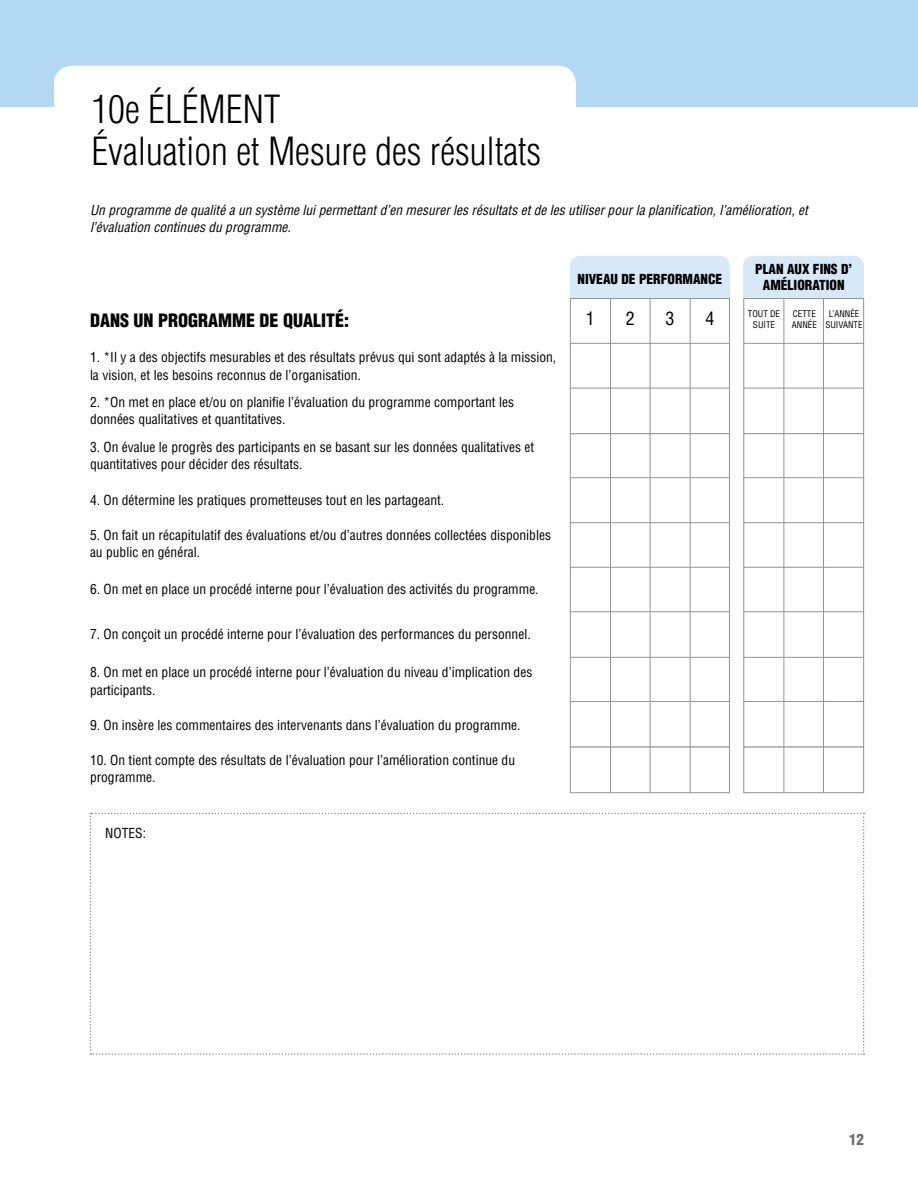
<style>
.page{position:relative;width:918px;height:1188px;background:#fff}
.page>*{position:absolute;margin:0;border:0;box-sizing:border-box;transform-origin:0 0}
.t1{font:300 condensed 37.8px/42px "Helvetica LT Std";color:#000}
.t2{font:900 condensed 18px "Helvetica LT Std";color:#000}
.t3{font:condensed 18px "Helvetica LT Std";color:#000}
.t4{font:900 condensed 15px "Helvetica LT Std";color:#6d6e71}
.t5{font:condensed 13.5px/17.2px "Helvetica LT Std";color:#000}
.t6{font:italic condensed 13.5px/17.2px "Helvetica LT Std";color:#000}
.t7{font:900 condensed 13.5px/16.5px "Helvetica LT Std";color:#000;text-align:center}
.t8{font:condensed 9px/10.5px "Helvetica LT Std";color:#000;text-align:center}
</style>
<div class="page">
<div style="left:570px;top:256px;width:160px;height:42px;background:#d7e8f7"></div>
<div style="left:743px;top:256px;width:121px;height:42px;background:#d7e8f7"></div>
<div style="left:570px;top:298px;width:160px;height:49px;background:#fff;border:1px solid #939598"></div>
<hr style="left:610px;top:298px;width:1px;height:49px;background:#939598">
<hr style="left:650px;top:298px;width:1px;height:49px;background:#939598">
<hr style="left:690px;top:298px;width:1px;height:49px;background:#939598">
<div style="left:743px;top:298px;width:121px;height:46px;background:#fff;border:1px solid #939598"></div>
<hr style="left:784px;top:298px;width:1px;height:46px;background:#939598">
<hr style="left:823px;top:298px;width:1px;height:46px;background:#939598">
<div style="left:570px;top:343px;width:160px;height:46px;background:#fff;border:1px solid #939598"></div>
<hr style="left:610px;top:343px;width:1px;height:46px;background:#939598">
<hr style="left:650px;top:343px;width:1px;height:46px;background:#939598">
<hr style="left:690px;top:343px;width:1px;height:46px;background:#939598">
<div style="left:570px;top:656px;width:160px;height:47px;background:#fff;border:1px solid #939598"></div>
<hr style="left:610px;top:656px;width:1px;height:47px;background:#939598">
<hr style="left:650px;top:656px;width:1px;height:47px;background:#939598">
<hr style="left:690px;top:656px;width:1px;height:47px;background:#939598">
<div style="left:570px;top:388px;width:160px;height:46px;background:#fff;border:1px solid #939598"></div>
<hr style="left:610px;top:388px;width:1px;height:46px;background:#939598">
<hr style="left:650px;top:388px;width:1px;height:46px;background:#939598">
<hr style="left:690px;top:388px;width:1px;height:46px;background:#939598">
<div style="left:570px;top:701px;width:160px;height:46px;background:#fff;border:1px solid #939598"></div>
<hr style="left:610px;top:701px;width:1px;height:46px;background:#939598">
<hr style="left:650px;top:701px;width:1px;height:46px;background:#939598">
<hr style="left:690px;top:701px;width:1px;height:46px;background:#939598">
<div style="left:570px;top:433px;width:160px;height:47px;background:#fff;border:1px solid #939598"></div>
<hr style="left:610px;top:433px;width:1px;height:47px;background:#939598">
<hr style="left:650px;top:433px;width:1px;height:47px;background:#939598">
<hr style="left:690px;top:433px;width:1px;height:47px;background:#939598">
<div style="left:570px;top:747px;width:160px;height:46px;background:#fff;border:1px solid #939598"></div>
<hr style="left:610px;top:747px;width:1px;height:46px;background:#939598">
<hr style="left:650px;top:747px;width:1px;height:46px;background:#939598">
<hr style="left:690px;top:747px;width:1px;height:46px;background:#939598">
<div style="left:570px;top:477px;width:160px;height:47px;background:#fff;border:1px solid #939598"></div>
<hr style="left:610px;top:477px;width:1px;height:47px;background:#939598">
<hr style="left:650px;top:477px;width:1px;height:47px;background:#939598">
<hr style="left:690px;top:477px;width:1px;height:47px;background:#939598">
<div style="left:570px;top:522px;width:160px;height:47px;background:#fff;border:1px solid #939598"></div>
<hr style="left:610px;top:522px;width:1px;height:47px;background:#939598">
<hr style="left:650px;top:522px;width:1px;height:47px;background:#939598">
<hr style="left:690px;top:522px;width:1px;height:47px;background:#939598">
<div style="left:570px;top:567px;width:160px;height:46px;background:#fff;border:1px solid #939598"></div>
<hr style="left:610px;top:567px;width:1px;height:46px;background:#939598">
<hr style="left:650px;top:567px;width:1px;height:46px;background:#939598">
<hr style="left:690px;top:567px;width:1px;height:46px;background:#939598">
<div style="left:570px;top:611px;width:160px;height:47px;background:#fff;border:1px solid #939598"></div>
<hr style="left:610px;top:611px;width:1px;height:47px;background:#939598">
<hr style="left:650px;top:611px;width:1px;height:47px;background:#939598">
<hr style="left:690px;top:611px;width:1px;height:47px;background:#939598">
<div style="left:743px;top:343px;width:121px;height:46px;background:#fff;border:1px solid #939598"></div>
<hr style="left:784px;top:343px;width:1px;height:46px;background:#939598">
<hr style="left:823px;top:343px;width:1px;height:46px;background:#939598">
<div style="left:743px;top:656px;width:121px;height:47px;background:#fff;border:1px solid #939598"></div>
<hr style="left:784px;top:656px;width:1px;height:47px;background:#939598">
<hr style="left:823px;top:656px;width:1px;height:47px;background:#939598">
<div style="left:743px;top:388px;width:121px;height:46px;background:#fff;border:1px solid #939598"></div>
<hr style="left:784px;top:388px;width:1px;height:46px;background:#939598">
<hr style="left:823px;top:388px;width:1px;height:46px;background:#939598">
<div style="left:743px;top:701px;width:121px;height:46px;background:#fff;border:1px solid #939598"></div>
<hr style="left:784px;top:701px;width:1px;height:46px;background:#939598">
<hr style="left:823px;top:701px;width:1px;height:46px;background:#939598">
<div style="left:743px;top:433px;width:121px;height:47px;background:#fff;border:1px solid #939598"></div>
<hr style="left:784px;top:433px;width:1px;height:47px;background:#939598">
<hr style="left:823px;top:433px;width:1px;height:47px;background:#939598">
<div style="left:743px;top:747px;width:121px;height:46px;background:#fff;border:1px solid #939598"></div>
<hr style="left:784px;top:747px;width:1px;height:46px;background:#939598">
<hr style="left:823px;top:747px;width:1px;height:46px;background:#939598">
<div style="left:743px;top:477px;width:121px;height:47px;background:#fff;border:1px solid #939598"></div>
<hr style="left:784px;top:477px;width:1px;height:47px;background:#939598">
<hr style="left:823px;top:477px;width:1px;height:47px;background:#939598">
<div style="left:743px;top:522px;width:121px;height:47px;background:#fff;border:1px solid #939598"></div>
<hr style="left:784px;top:522px;width:1px;height:47px;background:#939598">
<hr style="left:823px;top:522px;width:1px;height:47px;background:#939598">
<div style="left:743px;top:567px;width:121px;height:46px;background:#fff;border:1px solid #939598"></div>
<hr style="left:784px;top:567px;width:1px;height:46px;background:#939598">
<hr style="left:823px;top:567px;width:1px;height:46px;background:#939598">
<div style="left:743px;top:611px;width:121px;height:47px;background:#fff;border:1px solid #939598"></div>
<hr style="left:784px;top:611px;width:1px;height:47px;background:#939598">
<hr style="left:823px;top:611px;width:1px;height:47px;background:#939598">
<svg style="left:90px;top:813px;width:775px;height:242px"></svg>
<div style="left:0;top:0;width:918px;height:106px;background:#b2d8f3"></div>
<div style="left:54px;top:66px;width:522px;height:81px;background:#fff;border-radius:18px"></div>
<h1 class="t1" style="left:92px;top:88px;width:451px">10e ÉLÉMENT<br>Évaluation et Mesure des résultats</h1>
<p class="t6" style="left:90px;top:202px;width:719px">Un programme de qualité a un système lui permettant d’en mesurer les résultats et de les utiliser pour la planification, l’amélioration, et l’évaluation continues du programme.</p>
<p class="t7" style="left:577px;top:271px;width:146px">NIVEAU DE PERFORMANCE</p>
<h2 class="t2" style="left:90px;top:309px;width:261px">DANS UN PROGRAMME DE QUALITÉ:</h2>
<h2 class="t3" style="left:586px;top:307px;width:10px">1</h2>
<h2 class="t3" style="left:626px;top:307px;width:10px">2</h2>
<h2 class="t3" style="left:665px;top:307px;width:10px">3</h2>
<h2 class="t3" style="left:705px;top:307px;width:10px">4</h2>
<p class="t7" style="left:755px;top:261px;width:99px">PLAN AUX FINS D’<br>AMÉLIORATION</p>
<p class="t8" style="left:748px;top:308px;width:34px">TOUT DE<br>SUITE</p>
<p class="t8" style="left:792px;top:308px;width:27px;text-align:left">CETTE<br>ANNÉE</p>
<p class="t8" style="left:825px;top:308px;width:39px">L’ANNÉE<br>SUIVANTE</p>
<p class="t5" style="left:90px;top:349px;width:468px">1. *Il y a des objectifs mesurables et des résultats prévus qui sont adaptés à la mission, la vision, et les besoins reconnus de l’organisation.</p>
<p class="t5" style="left:90px;top:394px;width:426px">2. *On met en place et/ou on planifie l’évaluation du programme comportant les données qualitatives et quantitatives.</p>
<p class="t5" style="left:90px;top:438px;width:446px">3. On évalue le progrès des participants en se basant sur les données qualitatives et quantitatives pour décider des résultats.</p>
<p class="t5" style="left:90px;top:491px;width:356px">4. On détermine les pratiques prometteuses tout en les partageant.</p>
<p class="t5" style="left:90px;top:527px;width:463px">5. On fait un récapitulatif des évaluations et/ou d’autres données collectées disponibles au public en général.</p>
<p class="t5" style="left:90px;top:581px;width:450px">6. On met en place un procédé interne pour l’évaluation des activités du programme.</p>
<p class="t5" style="left:90px;top:625px;width:442px">7. On conçoit un procédé interne pour l’évaluation des performances du personnel.</p>
<p class="t5" style="left:90px;top:664px;width:444px">8. On met en place un procédé interne pour l’évaluation du niveau d’implication des participants.</p>
<p class="t5" style="left:90px;top:716px;width:432px">9. On insère les commentaires des intervenants dans l’évaluation du programme.</p>
<p class="t5" style="left:90px;top:751px;width:427px">10. On tient compte des résultats de l’évaluation pour l’amélioration continue du programme.</p>
<p class="t5" style="left:105px;top:825px;width:42px">NOTES:</p>
<p class="t4" style="left:849px;top:1130px;width:16px">12</p>
</div>
